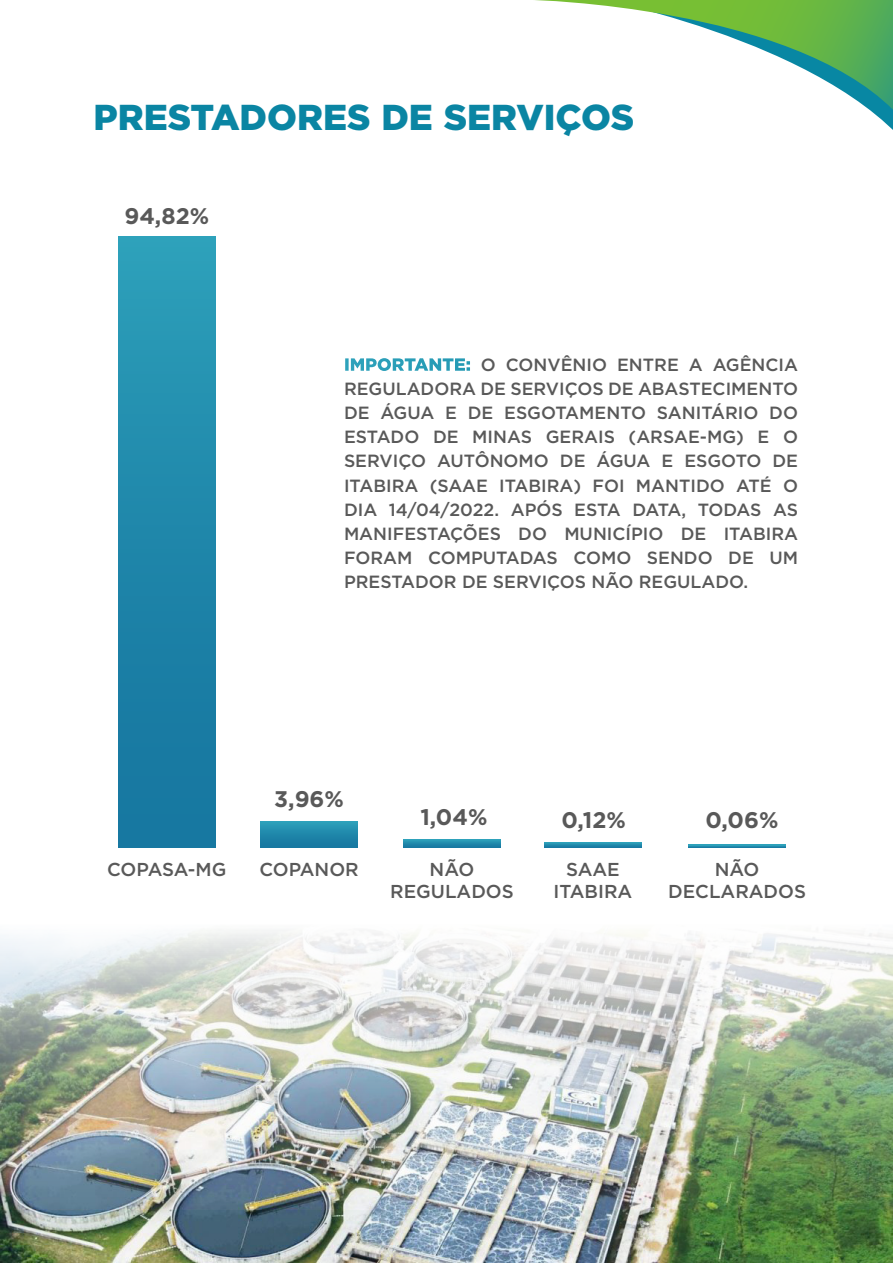
<style>
.page{position:relative;width:893px;height:1263px;background:#fff}
.page>*{position:absolute;margin:0;border:0;box-sizing:border-box;transform-origin:0 0}
.t1{font:900 36px "Gotham";color:#0a85a3}
.t2{font:700 22.65px "Gotham";color:#595959}
.t3{font:500 18.75px "Gotham";color:#595959}
.t4{font:500 17.7px/24.2px "Gotham";color:#595959;text-align:justify}
.s1{font-weight:900;color:#fff}
</style>
<div class="page">
<svg style="left:870px;top:110px;width:23px;height:20px"></svg>
<svg style="left:535px;top:0;width:358px;height:110px"></svg>
<img style="left:0;top:930px;width:893px;height:333px">
<div style="left:118px;top:237px;width:98px;height:610px;background:linear-gradient(to bottom,#2c9eb9,#14739e)"></div>
<div style="left:260px;top:821px;width:98px;height:26px;background:linear-gradient(to bottom,#2c9fb9,#1676a0)"></div>
<svg style="left:403px;top:839px;width:98px;height:8px"></svg>
<div style="left:544px;top:842px;width:98px;height:5px;background:#248faf"></div>
<hr style="left:688px;top:845px;width:98px;height:2px;background:#2795b3">
<p class="t1" style="left:94px;top:92px;width:542px">PRESTADORES DE SERVIÇOS</p>
<p class="t2" style="left:124px;top:201px;width:86px">94,82%</p>
<p class="t4" style="left:344px;top:352px;width:456px"><span class="s1">IMPORTANTE:</span> O CONVÊNIO ENTRE A AGÊNCIA REGULADORA DE SERVIÇOS DE ABASTECIMENTO DE ÁGUA E DE ESGOTAMENTO SANITÁRIO DO ESTADO DE MINAS GERAIS (ARSAE-MG) E O SERVIÇO AUTÔNOMO DE ÁGUA E ESGOTO DE ITABIRA (SAAE ITABIRA) FOI MANTIDO ATÉ O DIA 14/04/2022. APÓS ESTA DATA, TODAS AS MANIFESTAÇÕES DO MUNICÍPIO DE ITABIRA FORAM COMPUTADAS COMO SENDO DE UM PRESTADOR DE SERVIÇOS NÃO REGULADO.</p>
<p class="t2" style="left:274px;top:784px;width:71px">3,96%</p>
<p class="t2" style="left:420px;top:802px;width:69px">1,04%</p>
<p class="t2" style="left:561px;top:805px;width:66px">0,12%</p>
<p class="t2" style="left:706px;top:805px;width:74px">0,06%</p>
<p class="t3" style="left:107px;top:857px;width:121px">COPASA-MG</p>
<p class="t3" style="left:259px;top:857px;width:101px">COPANOR</p>
<p class="t3" style="left:430px;top:857px;width:46px">NÃO</p>
<p class="t3" style="left:390px;top:879px;width:125px">REGULADOS</p>
<p class="t3" style="left:566px;top:857px;width:55px">SAAE</p>
<p class="t3" style="left:554px;top:879px;width:80px">ITABIRA</p>
<p class="t3" style="left:715px;top:857px;width:46px">NÃO</p>
<p class="t3" style="left:668px;top:879px;width:139px">DECLARADOS</p>
</div>
